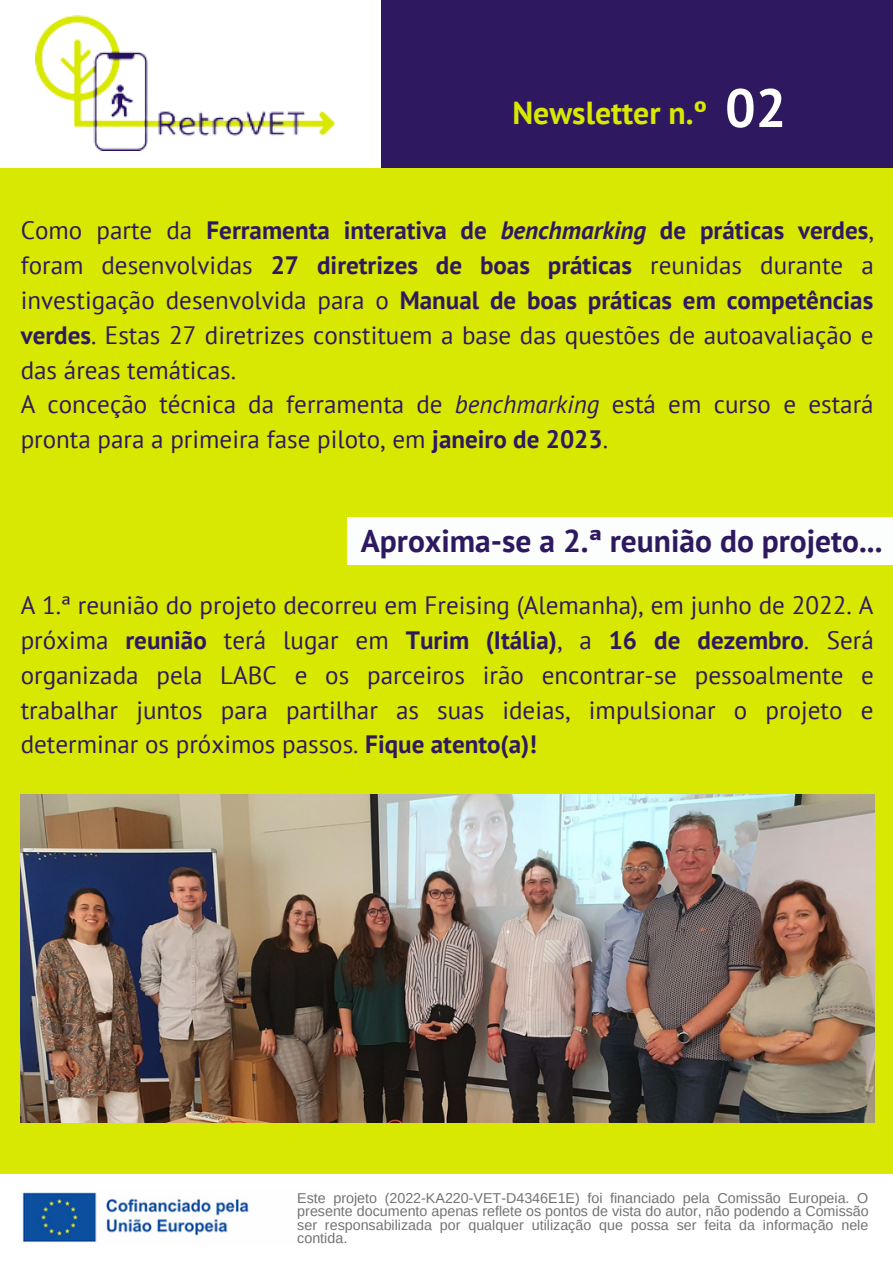
<style>
.page{position:relative;width:893px;height:1264px;background:#fff}
.page>*{position:absolute;margin:0;border:0;box-sizing:border-box;transform-origin:0 0}
.t1{font:700 54px "PT Sans";color:#fff}
.t2{font:700 31.65px "PT Sans";color:#d9e800}
.t3{font:700 31.5px "PT Sans";color:#2e1960}
.t4{font:25.05px/34.8px "PT Sans";color:#2e1960}
.t5{font:14.25px/13.5px "Arimo";color:#737373;text-align:justify}
.s1{font-weight:700}
.s2{font-weight:700;font-style:italic}
.s3{font-style:italic}
</style>
<div class="page">
<img style="left:22px;top:1192px;width:227px;height:50px">
<img style="left:36px;top:15px;width:300px;height:135px">
<div style="left:381px;top:0;width:511px;height:169px;background:#2e1960"></div>
<div style="left:0;top:168px;width:892px;height:1005px;background:#d9e800"></div>
<div style="left:347px;top:517px;width:545px;height:47px;background:#fcfdfd"></div>
<img style="left:21px;top:794px;width:853px;height:328px">
<p class="t2" style="left:512px;top:92px;width:196px">Newsletter n.º</p>
<h1 class="t1" style="left:725px;top:72px;width:63px">02</h1>
<p class="t4" style="left:21px;top:212px;width:854px">Como parte da <span class="s1">Ferramenta interativa de</span> <span class="s2">benchmarking</span> <span class="s1">de práticas verdes</span>, foram desenvolvidas <span class="s1">27 diretrizes de boas práticas</span> reunidas durante a investigação desenvolvida para o <span class="s1">Manual de boas práticas em competências verdes</span>. Estas 27 diretrizes constituem a base das questões de autoavaliação e das áreas temáticas.<br>A conceção técnica da ferramenta de <span class="s3">benchmarking</span> está em curso e estará pronta para a primeira fase piloto, em <span class="s1">janeiro de 2023</span>.</p>
<p class="t3" style="left:361px;top:519px;width:523px">Aproxima-se a 2.ª reunião do projeto...</p>
<p class="t4" style="left:21px;top:587px;width:854px;text-align:justify">A 1.ª reunião do projeto decorreu em Freising (Alemanha), em junho de 2022. A próxima <span class="s1">reunião</span> terá lugar em <span class="s1">Turim (Itália)</span>, a <span class="s1">16 de dezembro</span>. Será organizada pela LABC e os parceiros irão encontrar-se pessoalmente e trabalhar juntos para partilhar as suas ideias, impulsionar o projeto e determinar os próximos passos. <span class="s1">Fique atento(a)!</span></p>
<p class="t5" style="left:297px;top:1190px;width:573px">Este projeto (2022-KA220-VET-D4346E1E) foi financiado pela Comissão Europeia. O presente documento apenas reflete os pontos de vista do autor, não podendo a Comissão ser responsabilizada por qualquer utilização que possa ser feita da informação nele contida.</p>
</div>
